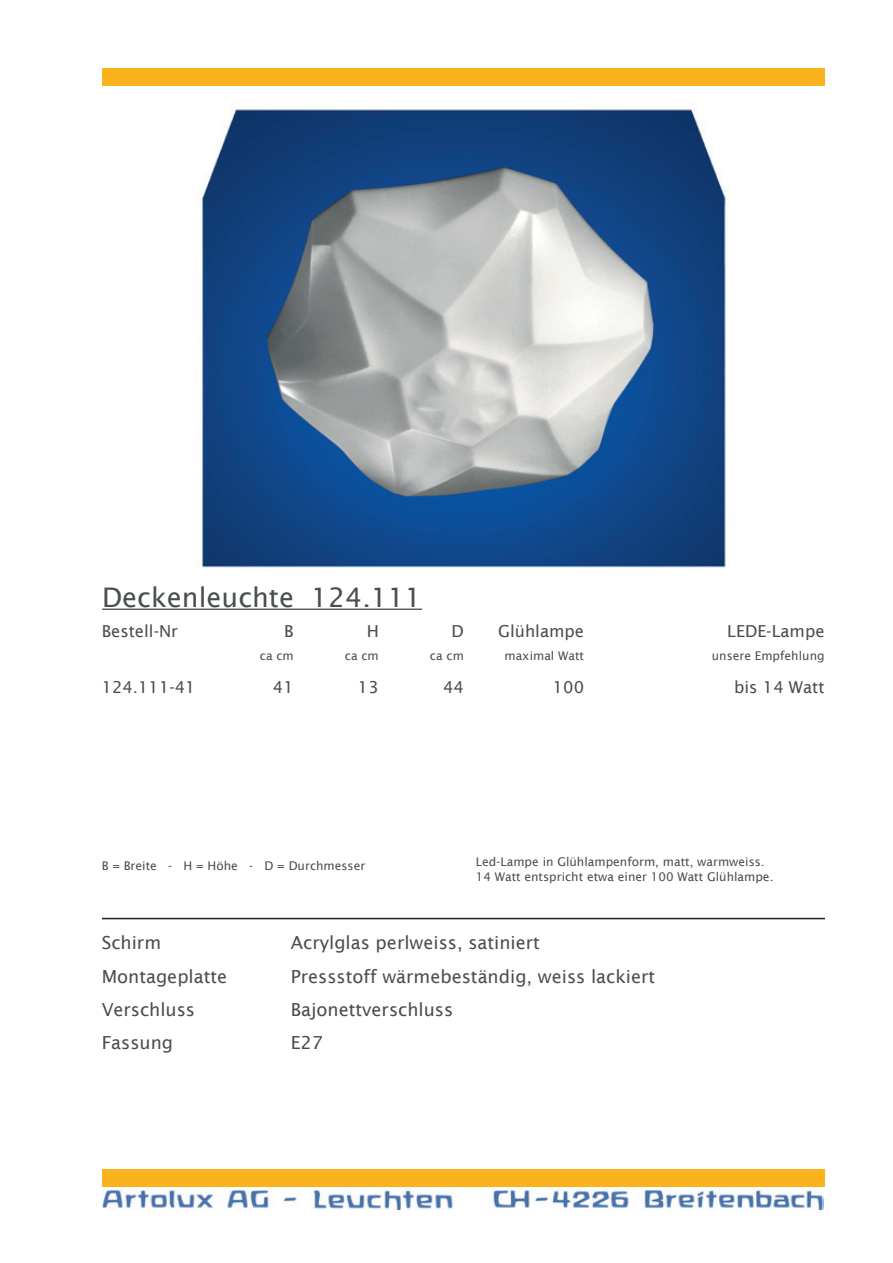
<style>
.page{position:relative;width:893px;height:1263px;background:#fff}
.page>*{position:absolute;margin:0;border:0;box-sizing:border-box;transform-origin:0 0}
.t1{font:27px "Lucida Sans";color:#494e50}
.t2{font:18px "Lucida Sans";color:#494e50}
.t3{font:16.5px "Lucida Sans";color:#494e50}
.t4{font:12px "Lucida Sans";color:#494e50}
</style>
<div class="page">
<img style="left:201px;top:109px;width:525px;height:459px">
<hr style="left:102px;top:609px;width:320px;height:1px;background:#494e50">
<div style="left:102px;top:1169px;width:723px;height:17px;background:#fbb31d"></div>
<div style="left:102px;top:68px;width:723px;height:17px;background:#fbb31d"></div>
<img style="left:102px;top:1189px;width:722px;height:20px">
<hr style="left:102px;top:918px;width:723px;height:1px;background:#231f20">
<p class="t1" style="left:102px;top:581px;width:321px">Deckenleuchte 124.111</p>
<p class="t3" style="left:102px;top:622px;width:78px">Bestell-Nr</p>
<p class="t3" style="left:284px;top:622px;width:11px">B</p>
<p class="t3" style="left:367px;top:622px;width:14px">H</p>
<p class="t3" style="left:451px;top:622px;width:14px">D</p>
<p class="t3" style="left:498px;top:622px;width:88px">Glühlampe</p>
<p class="t3" style="left:727px;top:622px;width:99px">LEDE-Lampe</p>
<p class="t4" style="left:260px;top:648px;width:35px">ca cm</p>
<p class="t4" style="left:345px;top:648px;width:35px">ca cm</p>
<p class="t4" style="left:430px;top:648px;width:35px">ca cm</p>
<p class="t4" style="left:504px;top:648px;width:81px">maximal Watt</p>
<p class="t4" style="left:712px;top:648px;width:114px">unsere Empfehlung</p>
<p class="t3" style="left:102px;top:677px;width:96px">124.111-41</p>
<p class="t3" style="left:273px;top:677px;width:22px">41</p>
<p class="t3" style="left:358px;top:677px;width:22px">13</p>
<p class="t3" style="left:443px;top:677px;width:22px">44</p>
<p class="t3" style="left:553px;top:677px;width:33px">100</p>
<p class="t3" style="left:734px;top:677px;width:92px">bis 14 Watt</p>
<p class="t4" style="left:102px;top:859px;width:265px">B = Breite - H = Höhe - D = Durchmesser</p>
<p class="t4" style="left:476px;top:855px;width:290px">Led-Lampe in Glühlampenform, matt, warmweiss.</p>
<p class="t4" style="left:476px;top:869px;width:299px">14 Watt entspricht etwa einer 100 Watt Glühlampe.</p>
<p class="t2" style="left:102px;top:933px;width:61px">Schirm</p>
<p class="t2" style="left:291px;top:933px;width:251px">Acrylglas perlweiss, satiniert</p>
<p class="t2" style="left:102px;top:966px;width:127px">Montageplatte</p>
<p class="t2" style="left:291px;top:966px;width:366px">Pressstoff wärmebeständig, weiss lackiert</p>
<p class="t2" style="left:102px;top:999px;width:95px">Verschluss</p>
<p class="t2" style="left:291px;top:999px;width:164px">Bajonettverschluss</p>
<p class="t2" style="left:102px;top:1032px;width:73px">Fassung</p>
<p class="t2" style="left:291px;top:1032px;width:34px">E27</p>
</div>
